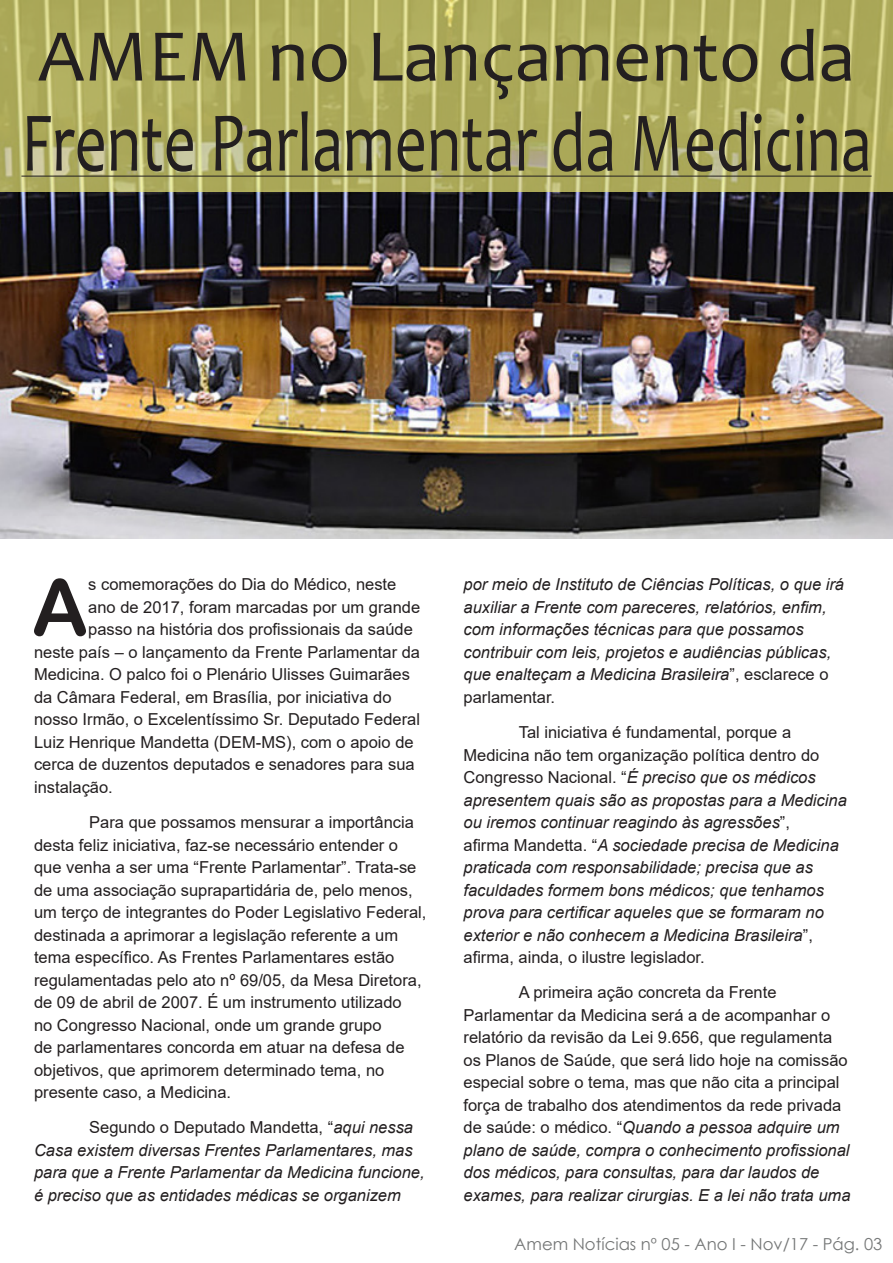
<style>
.page{position:relative;width:893px;height:1263px;background:#fff}
.page>*{position:absolute;margin:0;border:0;box-sizing:border-box;transform-origin:0 0}
.t1{font:85.65px "Candara";color:#231f20;scale:.74 1}
.t2{font:78.3px "Arial Rounded MT Bold";color:#231f20}
.t3{font:75px "Candara";color:#231f20}
.t4{font:16.5px/22.5px "Arial";color:#231f20}
.t5{font:italic 16.5px/22.5px "Arial";color:#231f20}
.t6{font:16.5px "Century Gothic";color:#747676}
.s1{font-style:normal}
.s2{font-style:italic}
</style>
<div class="page">
<img style="left:0;top:191px;width:893px;height:347px">
<svg style="left:0;top:0;width:893px;height:191px;fill:#aba959"></svg>
<hr style="left:21px;top:176px;width:851px;height:1px;background:#231f20">
<p class="t3" style="left:38px;top:9px;width:819px">AMEM no Lançamento da</p>
<p class="t1" style="left:21px;top:89px;width:1150px">Frente Parlamentar da Medicina</p>
<p class="t2" style="left:32px;top:561px;width:58px">A</p>
<p class="t4" style="left:88px;top:573px;width:310px">s comemorações do Dia do Médico, neste</p>
<p class="t4" style="left:88px;top:596px;width:333px">ano de 2017, foram marcadas por um grande</p>
<p class="t4" style="left:88px;top:618px;width:326px">passo na história dos profissionais da saúde</p>
<p class="t4" style="left:34px;top:641px;width:388px">neste país – o lançamento da Frente Parlamentar da</p>
<p class="t4" style="left:34px;top:663px;width:377px">Medicina. O palco foi o Plenário Ulisses Guimarães</p>
<p class="t4" style="left:34px;top:686px;width:359px">da Câmara Federal, em Brasília, por iniciativa do</p>
<p class="t4" style="left:34px;top:708px;width:388px">nosso Irmão, o Excelentíssimo Sr. Deputado Federal</p>
<p class="t4" style="left:34px;top:731px;width:381px">Luiz Henrique Mandetta (DEM-MS), com o apoio de</p>
<p class="t4" style="left:34px;top:753px;width:382px">cerca de duzentos deputados e senadores para sua</p>
<p class="t4" style="left:34px;top:776px;width:80px">instalação.</p>
<p class="t4" style="left:34px;top:811px;width:394px;text-indent:55px">Para que possamos mensurar a importância desta feliz iniciativa, faz-se necessário entender o que venha a ser uma “Frente Parlamentar”. Trata-se de uma associação suprapartidária de, pelo menos, um terço de integrantes do Poder Legislativo Federal, destinada a aprimorar a legislação referente a um tema específico. As Frentes Parlamentares estão regulamentadas pelo ato nº 69/05, da Mesa Diretora, de 09 de abril de 2007. É um instrumento utilizado<br>no Congresso Nacional, onde um grande grupo<br>de parlamentares concorda em atuar na defesa de objetivos, que aprimorem determinado tema, no presente caso, a Medicina.</p>
<p class="t5" style="left:34px;top:1116px;width:392px;text-indent:55px"><span class="s1">Segundo o Deputado Mandetta, “</span>aqui nessa Casa existem diversas Frentes Parlamentares, mas para que a Frente Parlamentar da Medicina funcione, é preciso que as entidades médicas se organizem</p>
<p class="t5" style="left:463px;top:573px;width:382px">por meio de Instituto de Ciências Políticas, o que irá auxiliar a Frente com pareceres, relatórios, enfim, com informações técnicas para que possamos contribuir com leis, projetos e audiências públicas, que enalteçam a Medicina Brasileira<span class="s1">”, esclarece o parlamentar.</span></p>
<p class="t5" style="left:463px;top:721px;width:385px;text-indent:55px"><span class="s1">Tal iniciativa é fundamental, porque a Medicina não tem organização política dentro do Congresso Nacional. “</span>É preciso que os médicos apresentem quais são as propostas para a Medicina ou iremos continuar reagindo às agressões<span class="s1">”,<br>afirma Mandetta. “</span>A sociedade precisa de Medicina praticada com responsabilidade; precisa que as faculdades formem bons médicos; que tenhamos prova para certificar aqueles que se formaram no exterior e não conhecem a Medicina Brasileira<span class="s1">”, afirma, ainda, o ilustre legislador.</span></p>
<p class="t4" style="left:463px;top:981px;width:388px;text-indent:55px">A primeira ação concreta da Frente Parlamentar da Medicina será a de acompanhar o relatório da revisão da Lei 9.656, que regulamenta os Planos de Saúde, que será lido hoje na comissão especial sobre o tema, mas que não cita a principal força de trabalho dos atendimentos da rede privada de saúde: o médico. “<span class="s2">Quando a pessoa adquire um plano de saúde, compra o conhecimento profissional dos médicos, para consultas, para dar laudos de exames, para realizar cirurgias. E a lei não trata uma</span></p>
<p class="t6" style="left:514px;top:1232px;width:370px">Amem Notícias nº 05 - Ano I - Nov/17 - Pág. 03</p>
</div>
